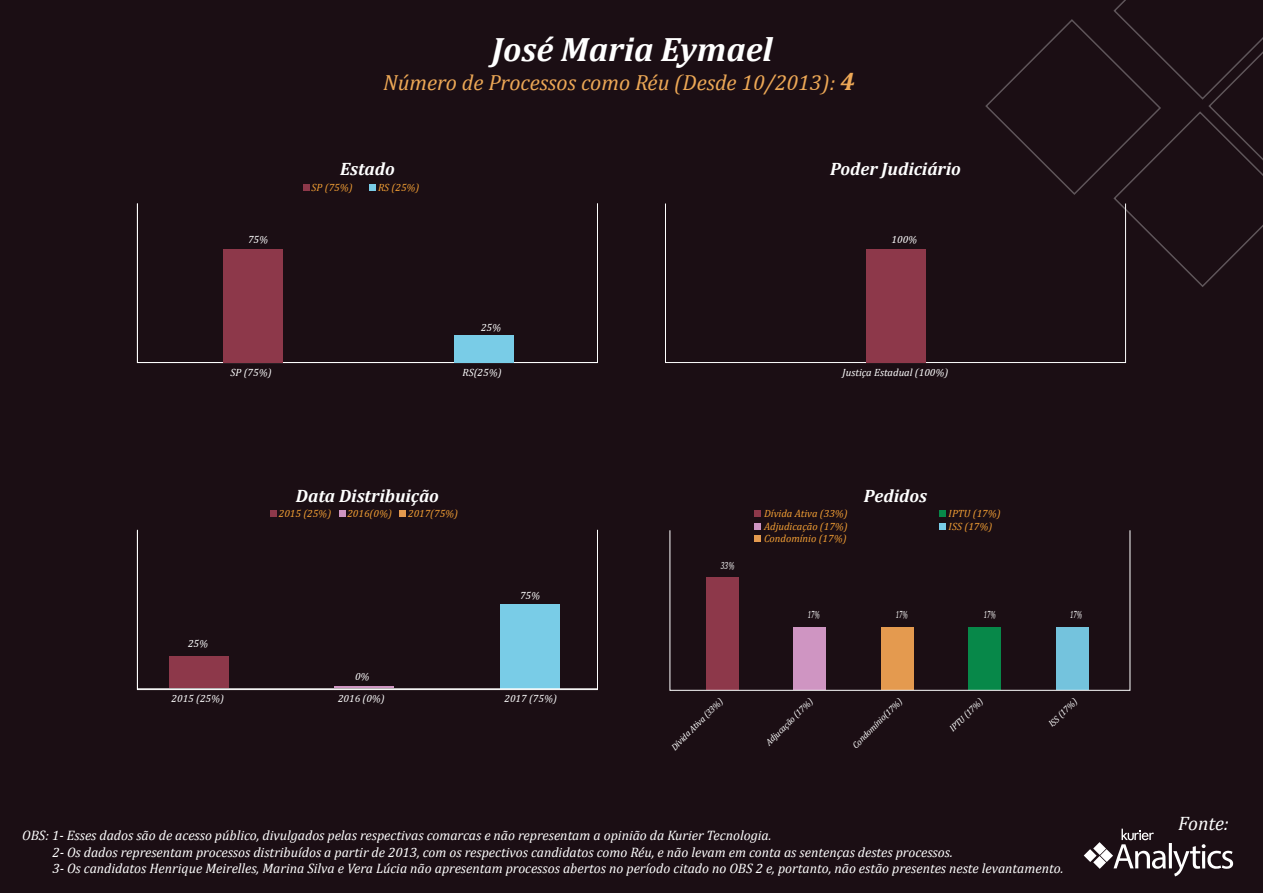
<style>
.page{position:relative;width:1263px;height:893px;background:#fff}
.page>*{position:absolute;margin:0;border:0;box-sizing:border-box;transform-origin:0 0}
.t1{font:italic 700 34.05px "Cambria";color:#fff}
.t2{font:italic 22.05px "Cambria";color:#eda856}
.t3{font:italic 19.5px "Cambria";letter-spacing:-.005em;color:#fff}
.t4{font:italic 700 18px "Cambria";color:#fff}
.t5{font:italic 13.8px/16.5px "Cambria";color:#fff}
.t6{font:italic 10.5px/12.6px "Cambria";color:#f19e34;text-align:justify}
.t7{font:italic 10.5px "Cambria";color:#fff}
.t8{font:italic 10.5px "Cambria";color:#fff;scale:.6 1}
.t9{font:italic 10.5px "Cambria";color:#fff;scale:.68 1}
.t10{font:italic 9px "Cambria";color:#fff}
.s1{font-weight:700;font-size:25.5px}
</style>
<div class="page">
<div style="left:0;top:1px;width:1263px;height:892px;background:#1b0e14"></div>
<div style="left:665px;top:203px;width:461px;height:160px;border:1px solid #fff"></div>
<svg style="left:1084px;top:829px;width:149px;height:47px"></svg>
<svg style="left:985px;top:0;width:278px;height:287px"></svg>
<div style="left:137px;top:203px;width:461px;height:160px;border:1px solid #fff"></div>
<div style="left:169px;top:657px;width:59px;height:31px;background:#8d384a"></div>
<div style="left:501px;top:604px;width:59px;height:84px;background:#79cce7"></div>
<div style="left:270px;top:510px;width:7px;height:7px;background:#8d384a"></div>
<div style="left:339px;top:510px;width:7px;height:7px;background:#cf95c2"></div>
<div style="left:400px;top:510px;width:6px;height:7px;background:#e49a4f"></div>
<div style="left:137px;top:529px;width:461px;height:160px;border:1px solid #fff"></div>
<div style="left:223px;top:249px;width:59px;height:114px;background:#8d384a"></div>
<div style="left:454px;top:335px;width:59px;height:28px;background:#79cce7"></div>
<div style="left:303px;top:184px;width:7px;height:7px;background:#8d384a"></div>
<div style="left:370px;top:184px;width:6px;height:7px;background:#79cce7"></div>
<div style="left:867px;top:249px;width:59px;height:114px;background:#8d384a"></div>
<div style="left:706px;top:578px;width:33px;height:112px;background:#8d384a"></div>
<div style="left:793px;top:627px;width:33px;height:63px;background:#cf95c2"></div>
<div style="left:881px;top:627px;width:33px;height:63px;background:#e49a4f"></div>
<div style="left:968px;top:627px;width:33px;height:63px;background:#078849"></div>
<div style="left:1056px;top:627px;width:33px;height:63px;background:#74c3dd"></div>
<div style="left:669px;top:530px;width:461px;height:161px;border:1px solid #fff"></div>
<div style="left:754px;top:510px;width:7px;height:7px;background:#8d384a"></div>
<div style="left:754px;top:523px;width:7px;height:7px;background:#cf95c2"></div>
<div style="left:939px;top:510px;width:6px;height:7px;background:#078849"></div>
<div style="left:939px;top:523px;width:6px;height:7px;background:#79cce7"></div>
<div style="left:754px;top:536px;width:7px;height:6px;background:#e49a4f"></div>
<h1 class="t1" style="left:492px;top:25px;width:282px">José Maria Eymael</h1>
<h2 class="t2" style="left:383px;top:67px;width:473px">Número de Processos como Réu (Desde 10/2013): <span class="s1">4</span></h2>
<h3 class="t4" style="left:340px;top:156px;width:56px">Estado</h3>
<h3 class="t4" style="left:830px;top:156px;width:132px">Poder Judiciário</h3>
<p class="t7" style="left:248px;top:232px;width:22px">75%</p>
<p class="t6" style="left:312px;top:181px;width:43px">SP (75%)</p>
<p class="t6" style="left:378px;top:181px;width:43px">RS (25%)</p>
<p class="t7" style="left:481px;top:320px;width:22px">25%</p>
<p class="t7" style="left:230px;top:365px;width:43px">SP (75%)</p>
<p class="t7" style="left:462px;top:365px;width:41px">RS(25%)</p>
<p class="t7" style="left:188px;top:636px;width:22px">25%</p>
<h3 class="t4" style="left:296px;top:483px;width:145px">Data Distribuição</h3>
<p class="t6" style="left:279px;top:507px;width:54px">2015 (25%)</p>
<p class="t6" style="left:347px;top:507px;width:46px">2016(0%)</p>
<p class="t6" style="left:408px;top:507px;width:52px">2017(75%)</p>
<p class="t7" style="left:355px;top:669px;width:16px">0%</p>
<p class="t7" style="left:520px;top:588px;width:22px">75%</p>
<p class="t7" style="left:172px;top:691px;width:54px">2015 (25%)</p>
<p class="t7" style="left:338px;top:691px;width:48px">2016 (0%)</p>
<p class="t7" style="left:504px;top:691px;width:54px">2017 (75%)</p>
<p class="t7" style="left:892px;top:232px;width:27px">100%</p>
<p class="t7" style="left:842px;top:365px;width:107px">Justiça Estadual (100%)</p>
<h3 class="t4" style="left:864px;top:483px;width:65px">Pedidos</h3>
<p class="t9" style="left:721px;top:558px;width:22px">33%</p>
<p class="t6" style="left:764px;top:507px;width:85px">Dívida Ativa (33%)<br>Adjudicação (17%)<br>Condomínio (17%)</p>
<p class="t6" style="left:949px;top:507px;width:54px">IPTU (17%)<br>ISS (17%)</p>
<p class="t8" style="left:808px;top:607px;width:21px">17%</p>
<p class="t8" style="left:896px;top:607px;width:21px">17%</p>
<p class="t8" style="left:984px;top:607px;width:21px">17%</p>
<p class="t8" style="left:1070px;top:607px;width:21px">17%</p>
<p class="t10" style="left:668px;top:744px;width:70px;rotate:-45deg">Dívida Ativa (33%)</p>
<p class="t10" style="left:763px;top:739px;width:64px;rotate:-45deg">Adjucação (17%)</p>
<p class="t10" style="left:849px;top:742px;width:68px;rotate:-45deg">Condomínio(17%)</p>
<p class="t10" style="left:946px;top:726px;width:45px;rotate:-45deg">IPTU (17%)</p>
<p class="t10" style="left:1045px;top:721px;width:37px;rotate:-45deg">ISS (17%)</p>
<p class="t5" style="left:52px;top:827px;width:1012px;text-indent:-30px">OBS: 1- Esses dados são de acesso público, divulgados pelas respectivas comarcas e não representam a opinião da Kurier Tecnologia.<br>2- Os dados representam processos distribuídos a partir de 2013, com os respectivos candidatos como Réu, e não levam em conta as sentenças destes processos.<br>3- Os candidatos Henrique Meirelles, Marina Silva e Vera Lúcia não apresentam processos abertos no período citado no OBS 2 e, portanto, não estão presentes neste levantamento.</p>
<h3 class="t3" style="left:1178px;top:809px;width:52px">Fonte:</h3>
</div>
